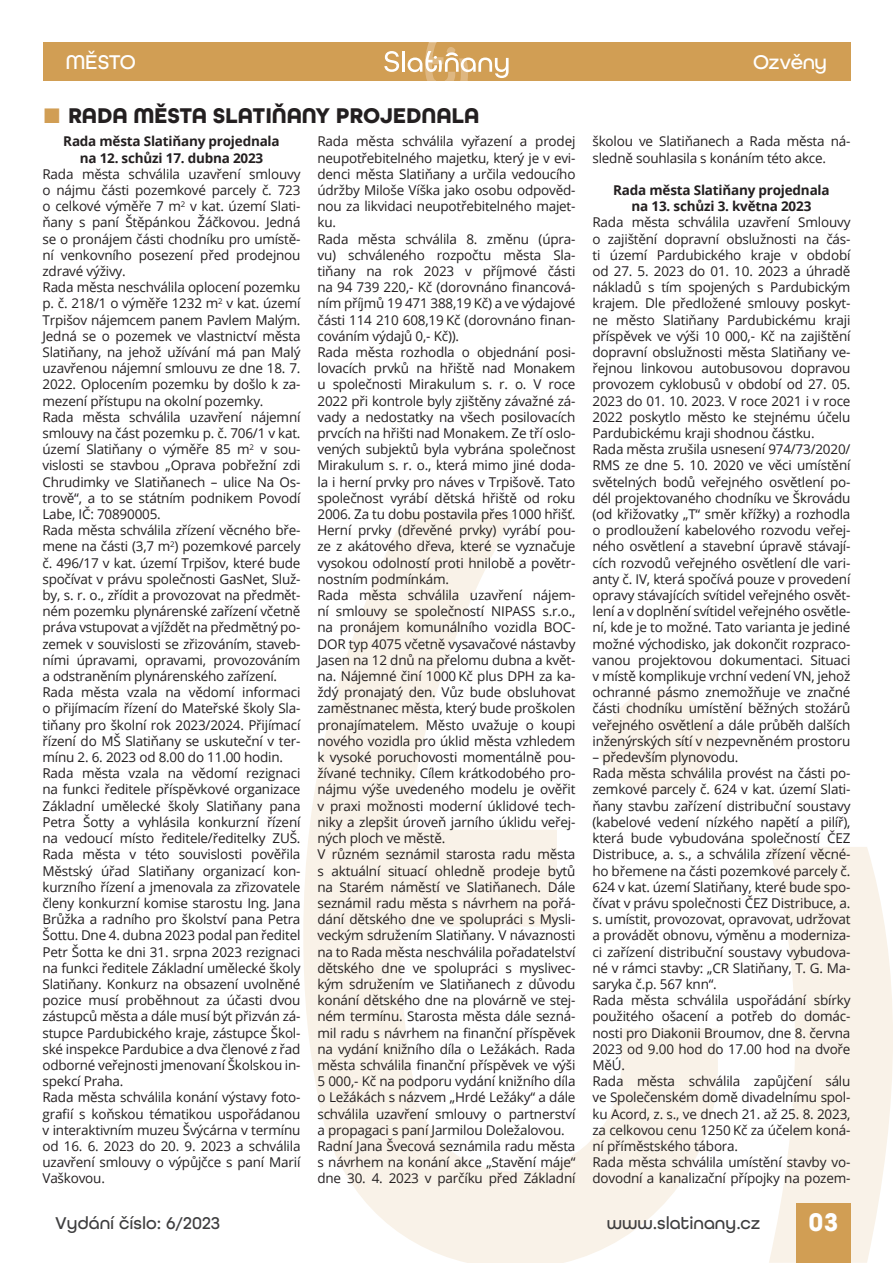
<style>
.page{position:relative;width:893px;height:1263px;background:#fff}
.page>*{position:absolute;margin:0;border:0;box-sizing:border-box;transform-origin:0 0}
.t1{font:700 27px "All Round Gothic";color:#fff}
.t2{font:700 22.5px "All Round Gothic";letter-spacing:-.005em;color:#231f20}
.t3{font:500 21px "All Round Gothic";letter-spacing:-.02em;color:#fff}
.t4{font:500 18px "All Round Gothic";color:#3e3e3f}
.t5{font:13.5px/16.2px "Open Sans";letter-spacing:-.015em;color:#231f20}
.t6{font:700 13.5px/16.2px "Open Sans";letter-spacing:-.015em;color:#231f20;text-align:center}
.s1{font-family:"Times New Roman";font-size:31.5px;color:#d19e54}
</style>
<div class="page">
<svg style="left:303px;top:513px;width:415px;height:750px"></svg>
<svg style="left:769px;top:847px;width:124px;height:416px;fill:#f9f2e8"></svg>
<svg style="left:600px;top:690px;width:119px;height:104px"></svg>
<div style="left:796px;top:1203px;width:54px;height:60px;background:#d19e54"></div>
<div style="left:43px;top:43px;width:807px;height:38px;background:#d19e54"></div>
<svg style="left:384px;top:51px;width:15px;height:21px"></svg>
<hr style="left:402px;top:51px;width:3px;height:21px;background:#fff">
<svg style="left:408px;top:42px;width:101px;height:39px"></svg>
<h3 class="t3" style="left:66px;top:49px;width:72px">MĚSTO</h3>
<h2 class="t2" style="left:43px;top:102px;width:438px"><span class="s1">■</span> RADA MĚSTA SLATIŇANY PROJEDNALA</h2>
<h3 class="t3" style="left:753px;top:49px;width:76px">Ozvěny</h3>
<p class="t6" style="left:63px;top:133px;width:218px">Rada města Slatiňany projednala na 12. schůzi 17. dubna 2023</p>
<p class="t5" style="left:43px;top:165px;width:259px">Rada města schválila uzavření smlouvy o nájmu části pozemkové parcely č. 723 o celkové výměře 7 m<sup>2</sup> v kat. území Slati&shy;ňany s paní Štěpánkou Žáčkovou. Jedná se o pronájem části chodníku pro umístě&shy;ní venkovního posezení před prodejnou zdravé výživy.<br>Rada města neschválila oplocení pozemku p. č. 218/1 o výměře 1232 m<sup>2</sup> v kat. území Trpišov nájemcem panem Pavlem Malým.<br>Jedná se o pozemek ve vlastnictví města Slatiňany, na jehož užívání má pan Malý uzavřenou nájemní smlouvu ze dne 18. 7.<br>2022. Oplocením pozemku by došlo k za&shy;mezení přístupu na okolní pozemky.<br>Rada města schválila uzavření nájemní smlouvy na část pozemku p. č. 706/1 v kat. území Slatiňany o výměře 85 m<sup>2</sup> v sou&shy;vislosti se stavbou „Oprava pobřežní zdi Chrudimky ve Slatiňanech – ulice Na Os&shy;trově“, a to se státním podnikem Povodí Labe, IČ: 70890005.<br>Rada města schválila zřízení věcného bře&shy;mene na části (3,7 m<sup>2</sup>) pozemkové parcely č. 496/17 v kat. území Trpišov, které bude spočívat v právu společnosti GasNet, Služ&shy;by, s. r. o., zřídit a provozovat na předmět&shy;ném pozemku plynárenské zařízení včetně práva vstupovat a vjíždět na předmětný po&shy;zemek v souvislosti se zřizováním, staveb&shy;ními úpravami, opravami, provozováním a odstraněním plynárenského zařízení.<br>Rada města vzala na vědomí informaci o přijímacím řízení do Mateřské školy Sla&shy;tiňany pro školní rok 2023/2024. Přijímací řízení do MŠ Slatiňany se uskuteční v ter&shy;mínu 2. 6. 2023 od 8.00 do 11.00 hodin.<br>Rada města vzala na vědomí rezignaci na funkci ředitele příspěvkové organizace Základní umělecké školy Slatiňany pana Petra Šotty a vyhlásila konkurzní řízení na vedoucí místo ředitele/ředitelky ZUŠ.<br>Rada města v této souvislosti pověřila Městský úřad Slatiňany organizací kon&shy;kurzního řízení a jmenovala za zřizovatele členy konkurzní komise starostu Ing. Jana Brůžka a radního pro školství pana Petra Šottu. Dne 4. dubna 2023 podal pan ředitel Petr Šotta ke dni 31. srpna 2023 rezignaci na funkci ředitele Základní umělecké školy Slatiňany. Konkurz na obsazení uvolněné pozice musí proběhnout za účasti dvou zástupců města a dále musí být přizván zá&shy;stupce Pardubického kraje, zástupce Škol&shy;ské inspekce Pardubice a dva členové z řad odborné veřejnosti jmenovaní Školskou in&shy;spekcí Praha.<br>Rada města schválila konání výstavy foto&shy;grafií s koňskou tématikou uspořádanou v interaktivním muzeu Švýcárna v termínu od 16. 6. 2023 do 20. 9. 2023 a schválila uzavření smlouvy o výpůjčce s paní Marií Vaškovou.</p>
<h3 class="t4" style="left:55px;top:1212px;width:166px">Vydání číslo: 6/2023</h3>
<p class="t5" style="left:317px;top:133px;width:260px">Rada města schválila vyřazení a prodej neupotřebitelného majetku, který je v evi&shy;denci města Slatiňany a určila vedoucího údržby Miloše Víška jako osobu odpověd&shy;nou za likvidaci neupotřebitelného majet&shy;ku.<br>Rada města schválila 8. změnu (úpra&shy;vu) schváleného rozpočtu města Sla&shy;tiňany na rok 2023 v příjmové části na 94 739 220,- Kč (dorovnáno financová&shy;ním příjmů 19 471 388,19 Kč) a ve výdajové části 114 210 608,19 Kč (dorovnáno finan&shy;cováním výdajů 0,- Kč)).<br>Rada města rozhodla o objednání posi&shy;lovacích prvků na hřiště nad Monakem u společnosti Mirakulum s. r. o. V roce 2022 při kontrole byly zjištěny závažné zá&shy;vady a nedostatky na všech posilovacích prvcích na hřišti nad Monakem. Ze tří oslo&shy;vených subjektů byla vybrána společnost Mirakulum s. r. o., která mimo jiné doda&shy;la i herní prvky pro náves v Trpišově. Tato společnost vyrábí dětská hřiště od roku 2006. Za tu dobu postavila přes 1000 hřišť.<br>Herní prvky (dřevěné prvky) vyrábí pou&shy;ze z akátového dřeva, které se vyznačuje vysokou odolností proti hnilobě a povětr&shy;nostním podmínkám.<br>Rada města schválila uzavření nájem&shy;ní smlouvy se společností NIPASS s.r.o., na pronájem komunálního vozidla BOC-DOR typ 4075 včetně vysavačové nástavby Jasen na 12 dnů na přelomu dubna a květ&shy;na. Nájemné činí 1000 Kč plus DPH za ka&shy;ždý pronajatý den. Vůz bude obsluhovat zaměstnanec města, který bude proškolen pronajímatelem. Město uvažuje o koupi nového vozidla pro úklid města vzhledem k vysoké poruchovosti momentálně pou&shy;žívané techniky. Cílem krátkodobého pro&shy;nájmu výše uvedeného modelu je ověřit v praxi možnosti moderní úklidové tech&shy;niky a zlepšit úroveň jarního úklidu veřej&shy;ných ploch ve městě.<br>V různém seznámil starosta radu města s aktuální situací ohledně prodeje bytů na Starém náměstí ve Slatiňanech. Dále seznámil radu města s návrhem na pořá&shy;dání dětského dne ve spolupráci s Mysli&shy;veckým sdružením Slatiňany. V návaznosti na to Rada města neschválila pořadatelství dětského dne ve spolupráci s myslivec&shy;kým sdružením ve Slatiňanech z důvodu konání dětského dne na plovárně ve stej&shy;ném termínu. Starosta města dále sezná&shy;mil radu s návrhem na finanční příspěvek na vydání knižního díla o Ležákách. Rada města schválila finanční příspěvek ve výši 5 000,- Kč na podporu vydání knižního díla o Ležákách s názvem „Hrdé Ležáky“ a dále schválila uzavření smlouvy o partnerství a propagaci s paní Jarmilou Doležalovou.<br>Radní Jana Švecová seznámila radu města s návrhem na konání akce „Stavění máje“ dne 30. 4. 2023 v parčíku před Základní</p>
<p class="t5" style="left:592px;top:133px;width:259px">školou ve Slatiňanech a Rada města ná&shy;sledně souhlasila s konáním této akce.</p>
<p class="t6" style="left:613px;top:182px;width:218px">Rada města Slatiňany projednala na 13. schůzi 3. května 2023</p>
<p class="t5" style="left:592px;top:214px;width:259px">Rada města schválila uzavření Smlouvy o zajištění dopravní obslužnosti na čás&shy;ti území Pardubického kraje v období od 27. 5. 2023 do 01. 10. 2023 a úhradě nákladů s tím spojených s Pardubickým krajem. Dle předložené smlouvy poskyt&shy;ne město Slatiňany Pardubickému kraji příspěvek ve výši 10 000,- Kč na zajištění dopravní obslužnosti města Slatiňany ve&shy;řejnou linkovou autobusovou dopravou provozem cyklobusů v období od 27. 05.<br>2023 do 01. 10. 2023. V roce 2021 i v roce 2022 poskytlo město ke stejnému účelu Pardubickému kraji shodnou částku.<br>Rada města zrušila usnesení 974/73/2020/ RMS ze dne 5. 10. 2020 ve věci umístění světelných bodů veřejného osvětlení po&shy;dél projektovaného chodníku ve Škrovádu (od křižovatky „T“ směr křížky) a rozhodla o prodloužení kabelového rozvodu veřej&shy;ného osvětlení a stavební úpravě stávají&shy;cích rozvodů veřejného osvětlení dle vari&shy;anty č. IV, která spočívá pouze v provedení opravy stávajících svítidel veřejného osvět&shy;lení a v doplnění svítidel veřejného osvětle&shy;ní, kde je to možné. Tato varianta je jediné možné východisko, jak dokončit rozpraco&shy;vanou projektovou dokumentaci. Situaci v místě komplikuje vrchní vedení VN, jehož ochranné pásmo znemožňuje ve značné části chodníku umístění běžných stožárů veřejného osvětlení a dále průběh dalších inženýrských sítí v nezpevněném prostoru</p>
<p class="t5" style="left:592px;top:749px;width:260px">– především plynovodu.<br>Rada města schválila provést na části po&shy;zemkové parcely č. 624 v kat. území Slati&shy;ňany stavbu zařízení distribuční soustavy (kabelové vedení nízkého napětí a pilíř), která bude vybudována společností ČEZ Distribuce, a. s., a schválila zřízení věcné&shy;ho břemene na části pozemkové parcely č.<br>624 v kat. území Slatiňany, které bude spo&shy;čívat v právu společnosti ČEZ Distribuce, a. s. umístit, provozovat, opravovat, udržovat a provádět obnovu, výměnu a moderniza&shy;ci zařízení distribuční soustavy vybudova&shy;né v rámci stavby: „CR Slatiňany, T. G. Ma&shy;saryka č.p. 567 knn“.<br>Rada města schválila uspořádání sbírky použitého ošacení a potřeb do domác&shy;nosti pro Diakonii Broumov, dne 8. června 2023 od 9.00 hod do 17.00 hod na dvoře MěÚ.<br>Rada města schválila zapůjčení sálu ve Společenském domě divadelnímu spol&shy;ku Acord, z. s., ve dnech 21. až 25. 8. 2023, za celkovou cenu 1250 Kč za účelem koná&shy;ní příměstského tábora.<br>Rada města schválila umístění stavby vo&shy;dovodní a kanalizační přípojky na pozem-</p>
<h3 class="t4" style="left:607px;top:1212px;width:155px">www.slatinany.cz</h3>
<h1 class="t1" style="left:809px;top:1206px;width:31px">03</h1>
</div>
